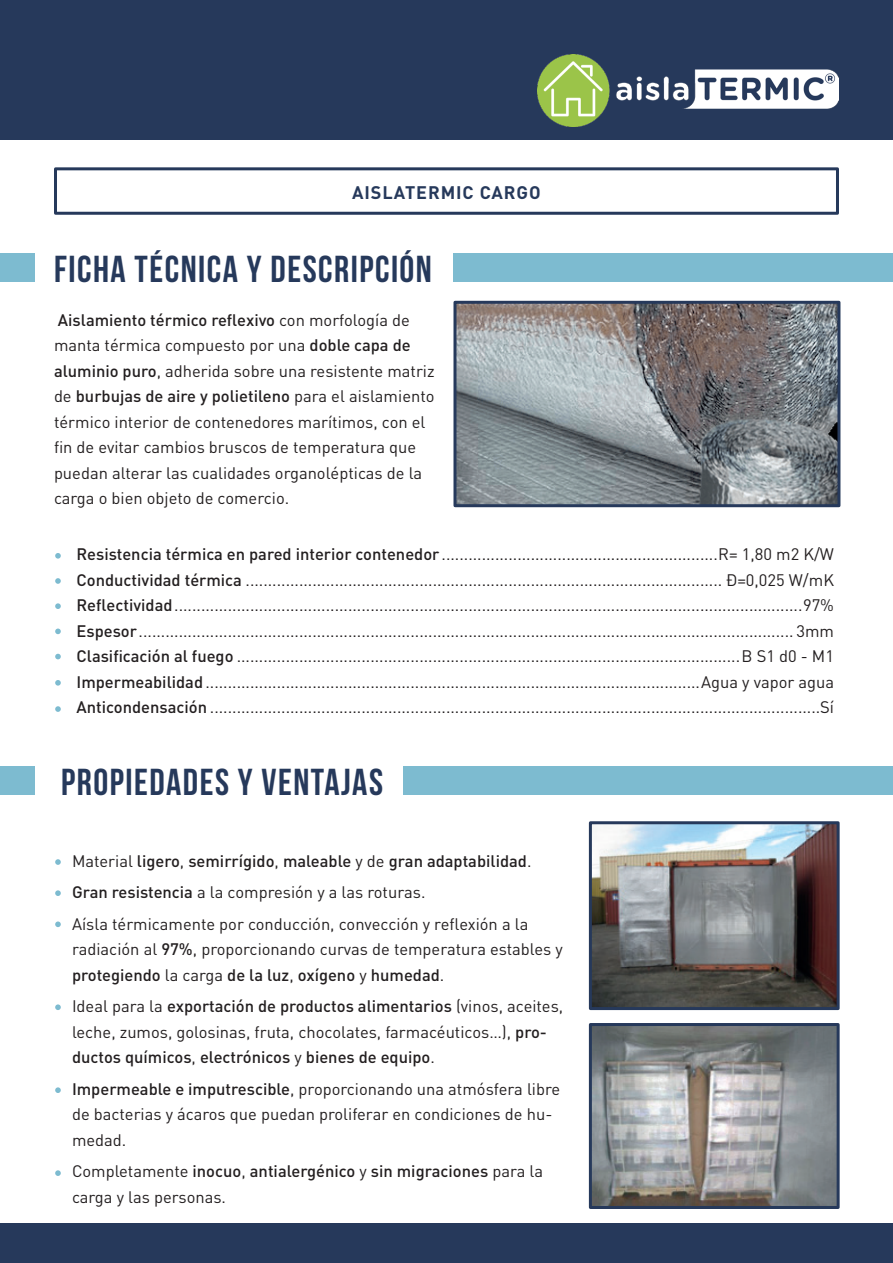
<style>
.page{position:relative;width:893px;height:1263px;background:#fff}
.page>*{position:absolute;margin:0;border:0;box-sizing:border-box;transform-origin:0 0}
.t1{font:37.5px "Bebas Neue";letter-spacing:.04em;color:#26395b}
.t2{font:700 18px "DIN";letter-spacing:.05em;color:#26395b}
.t3{font:16.5px/25.5px "DIN";color:#231f20}
.s1{font-weight:500}
</style>
<div class="page">
<div style="left:0;top:0;width:893px;height:139px;background:#26395b"></div>
<img style="left:537px;top:54px;width:302px;height:72px">
<div style="left:0;top:1223px;width:893px;height:40px;background:#26395b"></div>
<img style="left:593px;top:1027px;width:243px;height:178px">
<div style="left:589px;top:1023px;width:251px;height:186px;border:3px solid #26395b"></div>
<img style="left:593px;top:825px;width:243px;height:181px">
<div style="left:589px;top:821px;width:251px;height:189px;border:3px solid #26395b"></div>
<img style="left:457px;top:305px;width:379px;height:198px">
<div style="left:453px;top:301px;width:387px;height:206px;border:3px solid #26395b"></div>
<div style="left:54px;top:167px;width:785px;height:48px;border:3px solid #26395b"></div>
<div style="left:0;top:253px;width:35px;height:28px;background:#7dbbd0"></div>
<div style="left:453px;top:253px;width:440px;height:28px;background:#7dbbd0"></div>
<div style="left:0;top:767px;width:35px;height:28px;background:#7dbbd0"></div>
<div style="left:404px;top:767px;width:489px;height:28px;background:#7dbbd0"></div>
<svg style="left:55px;top:553px;width:6px;height:6px"></svg>
<svg style="left:55px;top:578px;width:6px;height:6px"></svg>
<svg style="left:55px;top:603px;width:6px;height:6px"></svg>
<svg style="left:55px;top:628px;width:6px;height:6px"></svg>
<svg style="left:55px;top:654px;width:6px;height:5px"></svg>
<svg style="left:55px;top:680px;width:6px;height:6px"></svg>
<svg style="left:55px;top:706px;width:6px;height:6px"></svg>
<svg style="left:55px;top:859px;width:6px;height:6px"></svg>
<svg style="left:55px;top:890px;width:6px;height:6px"></svg>
<svg style="left:55px;top:921px;width:6px;height:6px"></svg>
<svg style="left:55px;top:1004px;width:6px;height:6px"></svg>
<svg style="left:55px;top:1087px;width:6px;height:6px"></svg>
<svg style="left:55px;top:1170px;width:6px;height:6px"></svg>
<p class="t2" style="left:352px;top:180px;width:190px">AISLATERMIC CARGO</p>
<h1 class="t1" style="left:54px;top:248px;width:379px">FICHA TÉCNICA Y DESCRIPCIÓN</h1>
<p class="t3" style="left:54px;top:307px;width:382px"><span class="s1">Aislamiento térmico reflexivo</span> con morfología de manta térmica compuesto por una <span class="s1">doble capa de aluminio puro</span>, adherida sobre una resistente matriz de <span class="s1">burbujas de aire y polietileno</span> para el aislamiento térmico interior de contenedores marítimos, con el fin de evitar cambios bruscos de temperatura que puedan alterar las cualidades organolépticas de la carga o bien objeto de comercio.</p>
<p class="t3" style="left:76px;top:541px;width:759px;text-align:justify"><span class="s1">Resistencia térmica en pared interior contenedor</span> ..............................................................R= 1,80 m2 K/W <span class="s1">Conductividad térmica</span> ........................................................................................................... λ=0,025 W/mK <span class="s1">Reflectividad</span>.............................................................................................................................................97% <span class="s1">Espesor</span>................................................................................................................................................... 3mm <span class="s1">Clasificación al fuego</span> .................................................................................................................B S1 d0 - M1<br><span class="s1">Impermeabilidad</span> ...............................................................................................................Agua y vapor agua <span class="s1">Anticondensación</span> .........................................................................................................................................Sí</p>
<h1 class="t1" style="left:61px;top:762px;width:323px">PROPIEDADES Y VENTAJAS</h1>
<p class="t3" style="left:72px;top:845px;width:461px;line-height:31.5px">Material <span class="s1">ligero</span>, <span class="s1">semirrígido</span>, <span class="s1">maleable</span> y de <span class="s1">gran adaptabilidad</span>.<br><span class="s1">Gran resistencia</span> a la compresión y a las roturas.<br>Aísla térmicamente por conducción, convección y reflexión a la</p>
<p class="t3" style="left:72px;top:936px;width:492px">radiación al <span class="s1">97%</span>, proporcionando curvas de temperatura estables y <span class="s1">protegiendo</span> la carga <span class="s1">de la luz</span>, <span class="s1">oxígeno</span> y <span class="s1">humedad</span>.</p>
<p class="t3" style="left:72px;top:993px;width:493px">Ideal para la <span class="s1">exportación de productos alimentarios</span> (vinos, aceites, leche, zumos, golosinas, fruta, chocolates, farmacéuticos…), <span class="s1">pro&shy;ductos químicos</span>, <span class="s1">electrónicos</span> y <span class="s1">bienes de equipo</span>.</p>
<p class="t3" style="left:72px;top:1076px;width:490px"><span class="s1">Impermeable e imputrescible</span>, proporcionando una atmósfera libre de bacterias y ácaros que puedan proliferar en condiciones de hu&shy;medad.</p>
<p class="t3" style="left:72px;top:1158px;width:473px">Completamente <span class="s1">inocuo</span>, <span class="s1">antialergénico</span> y <span class="s1">sin migraciones</span> para la carga y las personas.</p>
</div>
